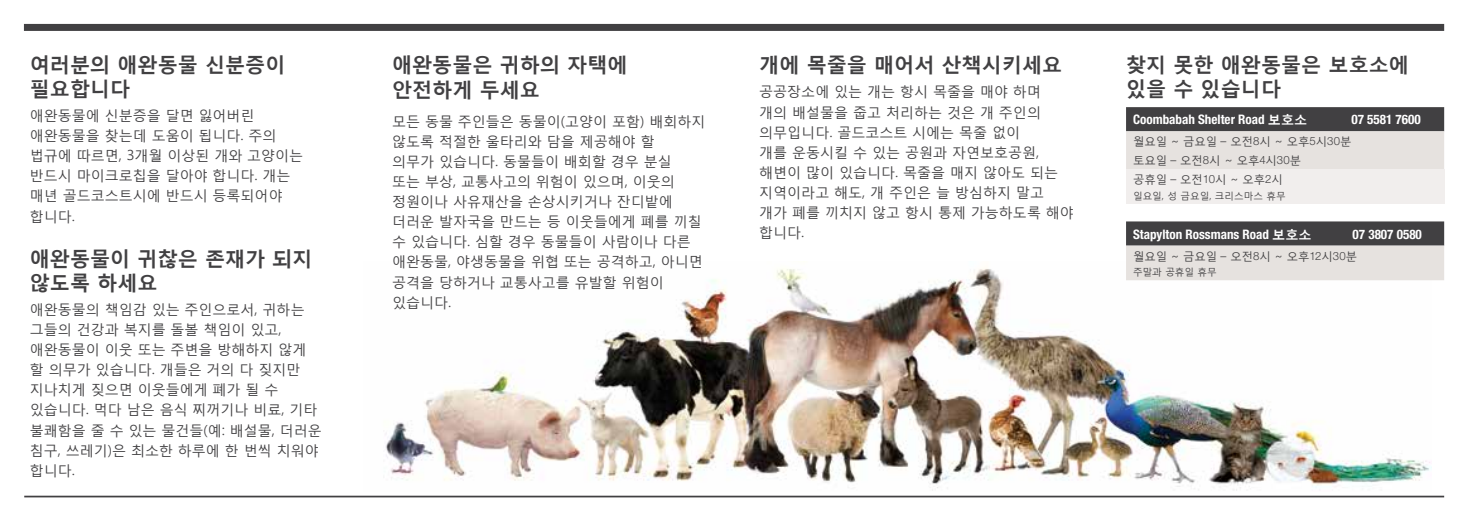
<style>
.page{position:relative;width:1469px;height:521px;background:#fff}
.page>*{position:absolute;margin:0;border:0;box-sizing:border-box;transform-origin:0 0}
.t1{font:700 20.12px/24.2px "Malgun Gothic";color:#414042}
.t2{font:14px/20.1px "Malgun Gothic";color:#414042}
.t3{font:700 condensed 13.12px "Helvetica Neue";color:#fff}
.t4{font:11.38px/18.9px "Malgun Gothic";color:#414042}
.t5{font:9.62px "Malgun Gothic";color:#414042}
.s1{font-family:"Malgun Gothic";font-stretch:normal}
.s2{font-family:"Helvetica Neue";font-weight:300}
</style>
<div class="page">
<div style="left:24px;top:24px;width:1420px;height:7px;background:#414042"></div>
<hr style="left:24px;top:496px;width:1420px;height:1px;background:#414042">
<img style="left:385px;top:268px;width:1046px;height:223px">
<div style="left:1126px;top:107px;width:318px;height:24px;background:#414042"></div>
<svg style="left:1126px;top:131px;width:318px;height:149px;background:#c7c4c2"></svg>
<div style="left:1126px;top:169px;width:318px;height:35px;background:#f1eeed"></div>
<h1 class="t1" style="left:30px;top:51px;width:257px">여러분의 애완동물 신분증이 필요합니다</h1>
<p class="t2" style="left:30px;top:105px;width:275px">애완동물에 신분증을 달면 잃어버린 애완동물을 찾는데 도움이 됩니다. 주의 법규에 따르면, 3개월 이상된 개와 고양이는 반드시 마이크로칩을 달아야 합니다. 개는 매년 골드코스트시에 반드시 등록되어야 합니다.</p>
<h1 class="t1" style="left:30px;top:245px;width:284px">애완동물이 귀찮은 존재가 되지 않도록 하세요</h1>
<p class="t2" style="left:30px;top:299px;width:293px">애완동물의 책임감 있는 주인으로서, 귀하는 그들의 건강과 복지를 돌볼 책임이 있고, 애완동물이 이웃 또는 주변을 방해하지 않게 할 의무가 있습니다. 개들은 거의 다 짖지만 지나치게 짖으면 이웃들에게 폐가 될 수 있습니다. 먹다 남은 음식 찌꺼기나 비료, 기타 불쾌함을 줄 수 있는 물건들(예: 배설물, 더러운 침구, 쓰레기)은 최소한 하루에 한 번씩 치워야 합니다.</p>
<h1 class="t1" style="left:392px;top:52px;width:237px">애완동물은 귀하의 자택에 안전하게 두세요</h1>
<p class="t2" style="left:392px;top:111px;width:315px">모든 동물 주인들은 동물이(고양이 포함) 배회하지 않도록 적절한 울타리와 담을 제공해야 할<br>의무가 있습니다. 동물들이 배회할 경우 분실<br>또는 부상, 교통사고의 위험이 있으며, 이웃의 정원이나 사유재산을 손상시키거나 잔디밭에 더러운 발자국을 만드는 등 이웃들에게 폐를 끼칠 수 있습니다. 심할 경우 동물들이 사람이나 다른 애완동물, 야생동물을 위협 또는 공격하고, 아니면 공격을 당하거나 교통사고를 유발할 위험이 있습니다.</p>
<h1 class="t1" style="left:759px;top:52px;width:305px">개에 목줄을 매어서 산책시키세요</h1>
<p class="t2" style="left:759px;top:82px;width:316px">공공장소에 있는 개는 항시 목줄을 매야 하며<br>개의 배설물을 줍고 처리하는 것은 개 주인의 의무입니다. 골드코스트 시에는 목줄 없이<br>개를 운동시킬 수 있는 공원과 자연보호공원, 해변이 많이 있습니다. 목줄을 매지 않아도 되는 지역이라고 해도, 개 주인은 늘 방심하지 말고 개가 폐를 끼치지 않고 항시 통제 가능하도록 해야 합니다.</p>
<h1 class="t1" style="left:1126px;top:52px;width:284px">찾지 못한 애완동물은 보호소에 있을 수 있습니다</h1>
<p class="t3" style="left:1133px;top:112px;width:176px">Coombabah Shelter Road <span class="s1">보호소</span></p>
<p class="t3" style="left:1351px;top:112px;width:71px">07 5581 7600</p>
<p class="t4" style="left:1133px;top:132px;width:220px">월요일 ~ 금요일 – 오전<span class="s2">8</span>시 ~ 오후<span class="s2">5</span>시<span class="s2">30</span>분 토요일 – 오전<span class="s2">8</span>시 ~ 오후<span class="s2">4</span>시<span class="s2">30</span>분<br>공휴일 – 오전<span class="s2">10</span>시 ~ 오후<span class="s2">2</span>시</p>
<p class="t5" style="left:1133px;top:190px;width:154px">일요일, 성 금요일, 크리스마스 휴무</p>
<p class="t3" style="left:1133px;top:226px;width:180px">Stapylton Rossmans Road <span class="s1">보호소</span></p>
<p class="t3" style="left:1352px;top:226px;width:71px">07 3807 0580</p>
<p class="t4" style="left:1133px;top:246px;width:226px">월요일 ~ 금요일 – 오전<span class="s2">8</span>시 ~ 오후<span class="s2">12</span>시<span class="s2">30</span>분</p>
<p class="t5" style="left:1133px;top:266px;width:85px">주말과 공휴일 휴무</p>
</div>
